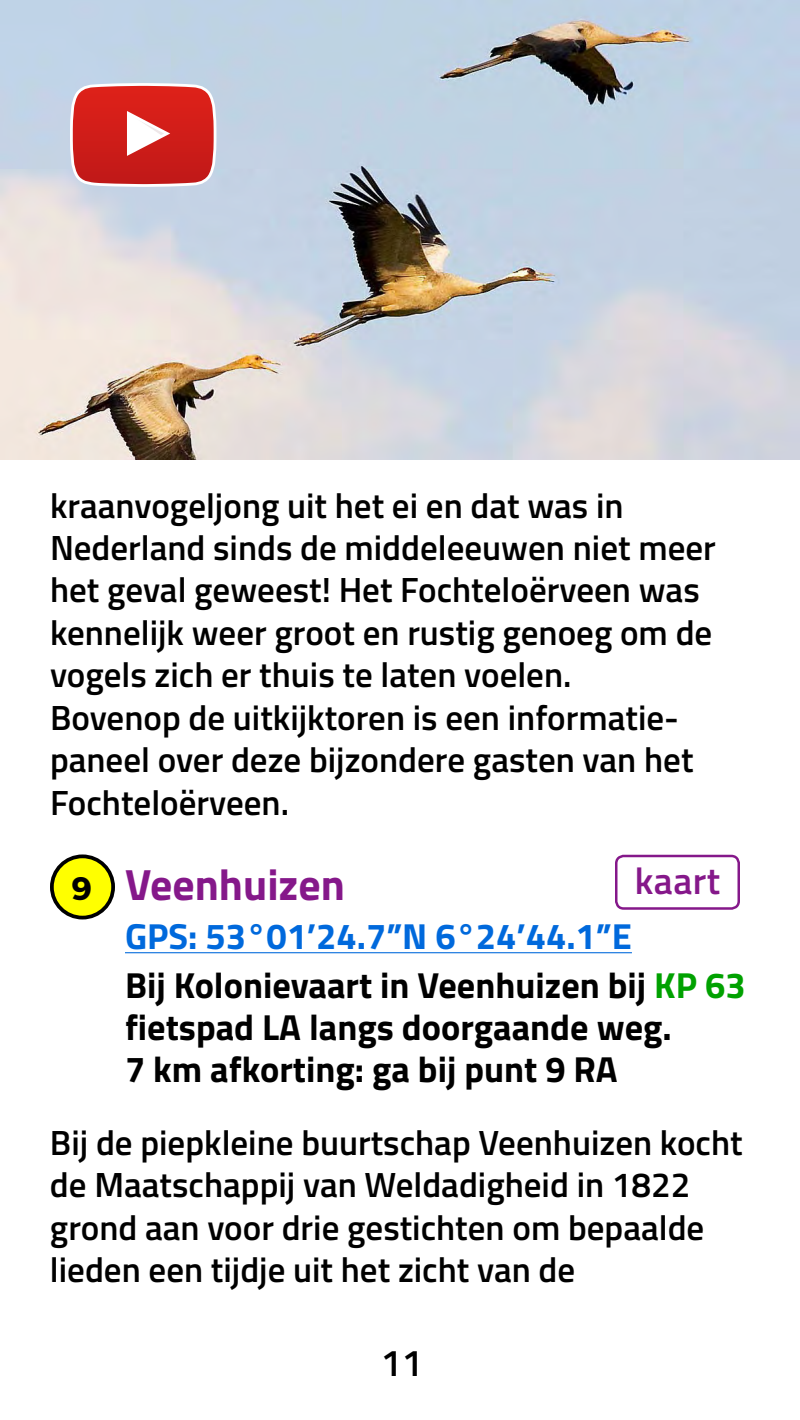
<style>
.page{position:relative;width:800px;height:1420px;background:#fff}
.page>*{position:absolute;margin:0;border:0;box-sizing:border-box;transform-origin:0 0}
.t1{font:700 43.75px "Titillium";color:#85188a}
.t2{font:600 37.5px "Titillium";letter-spacing:.01em;color:#85188a}
.t3{font:600 37.5px "Titillium";color:#000}
.t4{font:700 36.25px/48.8px "Titillium";color:#000}
.t5{font:600 35px/42.5px "Titillium";color:#000}
.s1{font-family:"Montserrat";font-size:32.5px;color:#000}
.s2{color:#0069dc}
.s3{color:#00a100}
</style>
<div class="page">
<hr style="left:125px;top:952px;width:507px;height:1px;background:#0069dc">
<div style="left:52px;top:856px;width:61px;height:62px;background:#ff0;border-radius:50%"></div>
<div style="left:50px;top:854px;width:65px;height:65px;border:4px solid #000;border-radius:50%"></div>
<div style="left:615px;top:855px;width:125px;height:55px;border:2px solid #85188a;border-radius:8px"></div>
<img style="left:0;top:0;width:800px;height:460px">
<svg style="left:70px;top:83px;width:146px;height:104px;background:#d54744"></svg>
<p class="t5" style="left:50px;top:482px;width:667px">kraanvogeljong uit het ei en dat was in Nederland sinds de middeleeuwen niet meer het geval geweest! Het Fochteloërveen was kennelijk weer groot en rustig genoeg om de vogels zich er thuis te laten voelen.<br>Bovenop de uitkijktoren is een informatie&shy;paneel over deze bijzondere gasten van het Fochteloërveen.</p>
<p class="t1" style="left:72px;top:851px;width:275px"><span class="s1">9</span> Veenhuizen</p>
<p class="t2" style="left:635px;top:852px;width:87px">kaart</p>
<p class="t4" style="left:125px;top:910px;width:622px"><span class="s2">GPS: 53°01’24.7”N 6°24’44.1”E<br></span>Bij Kolonievaart in Veenhuizen bij <span class="s3">KP 63</span></p>
<p class="t4" style="left:125px;top:1004px;width:548px;line-height:42.5px">fietspad LA langs doorgaande weg.<br>7 km afkorting: ga bij punt 9 RA</p>
<p class="t5" style="left:50px;top:1120px;width:694px">Bij de piepkleine buurtschap Veenhuizen kocht de Maatschappij van Weldadigheid in 1822 grond aan voor drie gestichten om bepaalde lieden een tijdje uit het zicht van de</p>
<p class="t3" style="left:381px;top:1335px;width:43px">11</p>
</div>
